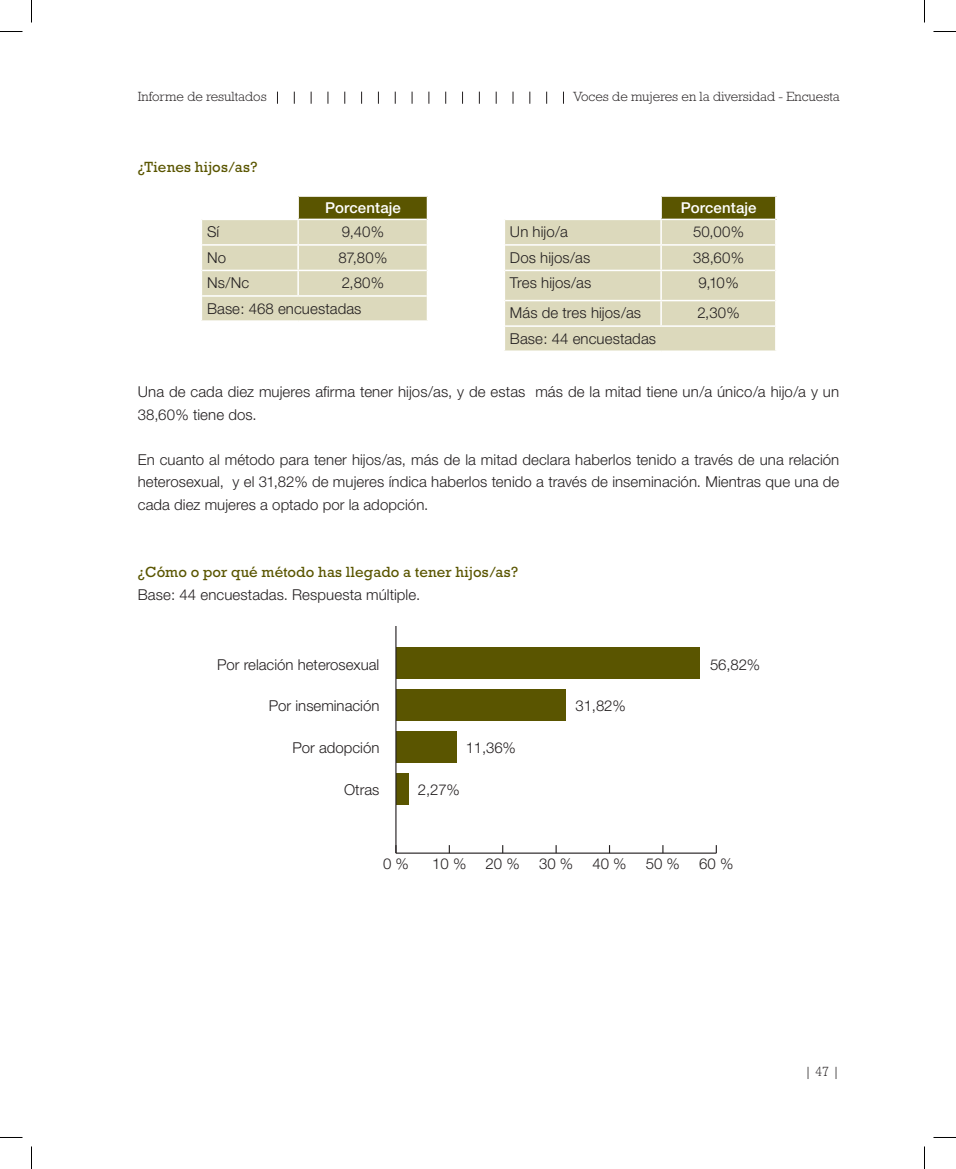
<style>
.page{position:relative;width:956px;height:1169px;background:#fff}
.page>*{position:absolute;margin:0;border:0;box-sizing:border-box;transform-origin:0 0}
.t1{font:300 15px/22.5px "Helvetica Neue";letter-spacing:.005em;color:#231f20}
.t2{font:15px "Rockwell";letter-spacing:.005em;color:#5a5500}
.t3{font:500 15px "Helvetica Neue";letter-spacing:.01em;color:#fff}
.t4{font:300 13.5px "Rockwell";color:#231f20}
</style>
<div class="page">
<svg style="left:277px;top:92px;width:1px;height:12px"></svg>
<svg style="left:294px;top:92px;width:1px;height:12px"></svg>
<svg style="left:311px;top:92px;width:1px;height:12px"></svg>
<svg style="left:328px;top:92px;width:1px;height:12px"></svg>
<svg style="left:344px;top:92px;width:1px;height:12px"></svg>
<svg style="left:361px;top:92px;width:1px;height:12px"></svg>
<svg style="left:378px;top:92px;width:1px;height:12px"></svg>
<svg style="left:395px;top:92px;width:1px;height:12px"></svg>
<svg style="left:412px;top:92px;width:1px;height:12px"></svg>
<svg style="left:428px;top:92px;width:1px;height:12px"></svg>
<svg style="left:445px;top:92px;width:1px;height:12px"></svg>
<svg style="left:462px;top:92px;width:1px;height:12px"></svg>
<svg style="left:479px;top:92px;width:1px;height:12px"></svg>
<svg style="left:496px;top:92px;width:1px;height:12px"></svg>
<svg style="left:513px;top:92px;width:1px;height:12px"></svg>
<svg style="left:529px;top:92px;width:1px;height:12px"></svg>
<svg style="left:546px;top:92px;width:1px;height:12px"></svg>
<svg style="left:563px;top:92px;width:1px;height:12px"></svg>
<div style="left:396px;top:646px;width:303px;height:32px;background:#5a5500"></div>
<div style="left:396px;top:688px;width:170px;height:32px;background:#5a5500"></div>
<div style="left:396px;top:731px;width:61px;height:31px;background:#5a5500"></div>
<div style="left:396px;top:773px;width:12px;height:32px;background:#5a5500"></div>
<hr style="left:396px;top:852px;width:320px;height:1px;background:#231f20">
<hr style="left:395px;top:626px;width:1px;height:227px;background:#231f20">
<div style="left:661px;top:196px;width:115px;height:23px;background:#5a5500"></div>
<div style="left:505px;top:220px;width:270px;height:130px;background:#dcd9bc"></div>
<hr style="left:661px;top:194px;width:116px;height:3px;background:#fff">
<hr style="left:775px;top:197px;width:2px;height:22px;background:#fff">
<hr style="left:660px;top:197px;width:2px;height:22px;background:#fff">
<hr style="left:660px;top:220px;width:2px;height:24px;background:#fff">
<hr style="left:505px;top:244px;width:156px;height:2px;background:#fff">
<hr style="left:661px;top:244px;width:114px;height:2px;background:#fff">
<hr style="left:660px;top:246px;width:2px;height:24px;background:#fff">
<hr style="left:505px;top:270px;width:156px;height:1px;background:#fff">
<hr style="left:661px;top:270px;width:114px;height:1px;background:#fff">
<hr style="left:660px;top:271px;width:2px;height:29px;background:#fff">
<hr style="left:505px;top:300px;width:156px;height:1px;background:#fff">
<hr style="left:661px;top:300px;width:114px;height:1px;background:#fff">
<hr style="left:660px;top:301px;width:2px;height:24px;background:#fff">
<hr style="left:505px;top:325px;width:156px;height:2px;background:#fff">
<hr style="left:661px;top:325px;width:114px;height:2px;background:#fff">
<div style="left:298px;top:196px;width:130px;height:23px;background:#5a5500"></div>
<div style="left:202px;top:220px;width:225px;height:100px;background:#dcd9bc"></div>
<hr style="left:298px;top:194px;width:131px;height:3px;background:#fff">
<hr style="left:427px;top:197px;width:2px;height:22px;background:#fff">
<hr style="left:297px;top:197px;width:2px;height:22px;background:#fff">
<hr style="left:297px;top:220px;width:2px;height:24px;background:#fff">
<hr style="left:202px;top:244px;width:96px;height:2px;background:#fff">
<hr style="left:298px;top:244px;width:129px;height:2px;background:#fff">
<hr style="left:297px;top:246px;width:2px;height:24px;background:#fff">
<hr style="left:202px;top:270px;width:96px;height:1px;background:#fff">
<hr style="left:298px;top:270px;width:129px;height:1px;background:#fff">
<hr style="left:297px;top:271px;width:2px;height:24px;background:#fff">
<hr style="left:202px;top:295px;width:96px;height:2px;background:#fff">
<hr style="left:298px;top:295px;width:129px;height:2px;background:#fff">
<svg style="left:0;top:31px;width:22px;height:1px"></svg>
<svg style="left:933px;top:31px;width:23px;height:1px"></svg>
<svg style="left:0;top:1137px;width:22px;height:1px"></svg>
<svg style="left:933px;top:1137px;width:23px;height:1px"></svg>
<svg style="left:31px;top:0;width:1px;height:23px"></svg>
<svg style="left:31px;top:1146px;width:1px;height:23px"></svg>
<svg style="left:924px;top:0;width:1px;height:23px"></svg>
<svg style="left:924px;top:1146px;width:1px;height:23px"></svg>
<p class="t4" style="left:138px;top:88px;width:130px">Informe de resultados</p>
<p class="t4" style="left:573px;top:88px;width:268px">Voces de mujeres en la diversidad - Encuesta</p>
<p class="t2" style="left:138px;top:158px;width:121px">¿Tienes hijos/as?</p>
<p class="t3" style="left:325px;top:199px;width:77px">Porcentaje</p>
<p class="t1" style="left:207px;top:220px;width:14px">Sí</p>
<p class="t1" style="left:342px;top:220px;width:44px">9,40%</p>
<p class="t1" style="left:207px;top:246px;width:21px">No</p>
<p class="t1" style="left:339px;top:246px;width:50px">87,80%</p>
<p class="t1" style="left:207px;top:271px;width:44px">Ns/Nc</p>
<p class="t1" style="left:207px;top:270px;width:179px;line-height:25.5px;text-indent:135px">2,80%<br>Base: 468 encuestadas</p>
<p class="t3" style="left:681px;top:199px;width:77px">Porcentaje</p>
<p class="t1" style="left:510px;top:220px;width:60px">Un hijo/a</p>
<p class="t1" style="left:693px;top:220px;width:52px">50,00%</p>
<p class="t1" style="left:510px;top:246px;width:82px">Dos hijos/as</p>
<p class="t1" style="left:693px;top:246px;width:53px">38,60%</p>
<p class="t1" style="left:510px;top:271px;width:83px">Tres hijos/as</p>
<p class="t1" style="left:699px;top:271px;width:42px">9,10%</p>
<p class="t1" style="left:510px;top:301px;width:133px">Más de tres hijos/as</p>
<p class="t1" style="left:697px;top:301px;width:44px">2,30%</p>
<p class="t1" style="left:510px;top:327px;width:148px">Base: 44 encuestadas</p>
<p class="t1" style="left:138px;top:380px;width:703px">Una de cada diez mujeres afirma tener hijos/as, y de estas más de la mitad tiene un/a único/a hijo/a y un<br>38,60% tiene dos.</p>
<p class="t1" style="left:138px;top:448px;width:703px;text-align:justify">En cuanto al método para tener hijos/as, más de la mitad declara haberlos tenido a través de una relación heterosexual, y el 31,82% de mujeres índica haberlos tenido a través de inseminación. Mientras que una de cada diez mujeres a optado por la adopción.</p>
<p class="t2" style="left:138px;top:563px;width:382px">¿Cómo o por qué método has llegado a tener hijos/as?</p>
<p class="t1" style="left:138px;top:583px;width:284px">Base: 44 encuestadas. Respuesta múltiple.</p>
<p class="t1" style="left:217px;top:653px;width:164px">Por relación heterosexual</p>
<p class="t1" style="left:269px;top:694px;width:112px">Por inseminación</p>
<p class="t1" style="left:292px;top:736px;width:88px">Por adopción</p>
<p class="t1" style="left:344px;top:777px;width:37px">Otras</p>
<p class="t1" style="left:466px;top:736px;width:52px">11,36%</p>
<p class="t1" style="left:418px;top:777px;width:43px">2,27%</p>
<p class="t1" style="left:576px;top:694px;width:52px">31,82%</p>
<p class="t1" style="left:710px;top:653px;width:52px">56,82%</p>
<p class="t1" style="left:383px;top:852px;width:27px">0 %</p>
<p class="t1" style="left:432px;top:852px;width:36px">10 %</p>
<p class="t1" style="left:486px;top:852px;width:36px">20 %</p>
<p class="t1" style="left:539px;top:852px;width:36px">30 %</p>
<p class="t1" style="left:592px;top:852px;width:36px">40 %</p>
<p class="t1" style="left:646px;top:852px;width:36px">50 %</p>
<p class="t1" style="left:699px;top:852px;width:36px">60 %</p>
<p class="t4" style="left:805px;top:1063px;width:36px">| 47 |</p>
</div>
